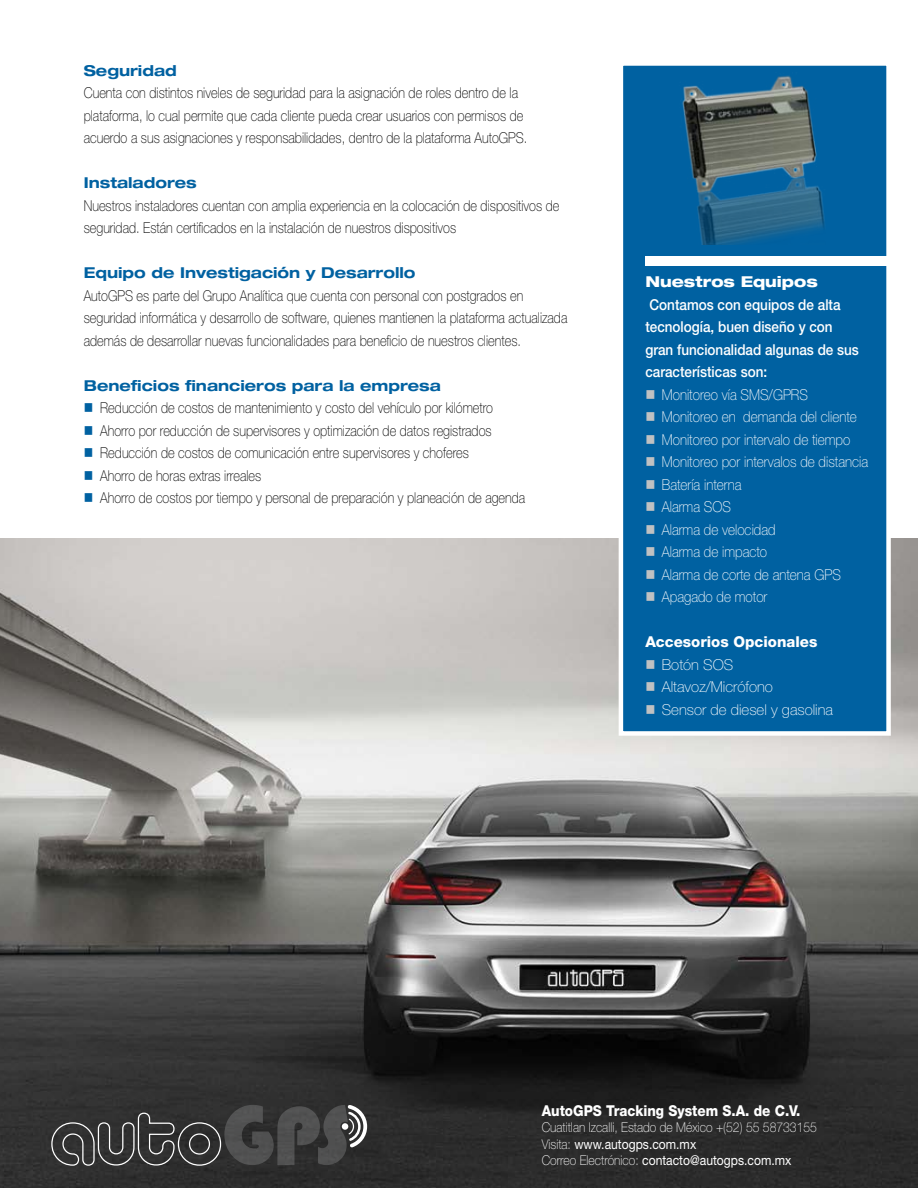
<style>
.page{position:relative;width:918px;height:1188px;background:#fff}
.page>*{position:absolute;margin:0;border:0;box-sizing:border-box;transform-origin:0 0}
.t1{font:100 15px/22.5px "Helvetica Neue LT Std";color:#000;scale:.85 1}
.t2{font:100 15px "Helvetica Neue LT Std";color:#fff;scale:.9 1}
.t3{font:500 15px/22.5px "Helvetica Neue LT Std";color:#fff;scale:.9 1}
.t4{font:700 expanded 15px "Helvetica Neue LT Std";color:#0061a1}
.t5{font:100 15px "Helvetica Neue LT Std";color:#fff}
.t6{font:800 15px "Helvetica Neue LT Std";color:#fff;scale:.9 1}
.t7{font:800 15px "Helvetica Neue LT Std";color:#fff}
.t8{font:800 expanded 15px "Helvetica Neue LT Std";color:#fff}
.t9{font:100 13.5px/16.5px "Helvetica Neue LT Std";color:#fff;scale:.9 1}
.s1{color:#0061a1}
.s2{color:#c0c1c2}
.s3{font-weight:400}
</style>
<div class="page">
<img style="left:0;top:539px;width:918px;height:649px">
<div style="left:619px;top:61px;width:272px;height:675px;background:#0061a1;border:4px solid #fff"></div>
<img style="left:682px;top:75px;width:143px;height:169px">
<div style="left:645px;top:256px;width:244px;height:9px;background:#fff"></div>
<svg style="left:51px;top:1102px;width:314px;height:64px;background:#444445"></svg>
<p class="t4" style="left:84px;top:61px;width:95px">Seguridad</p>
<p class="t1" style="left:84px;top:81px;width:523px">Cuenta con distintos niveles de seguridad para la asignación de roles dentro de la plataforma, lo cual permite que cada cliente pueda crear usuarios con permisos de acuerdo a sus asignaciones y responsabilidades, dentro de la plataforma AutoGPS.</p>
<p class="t4" style="left:84px;top:173px;width:115px">Instaladores</p>
<p class="t1" style="left:84px;top:194px;width:561px">Nuestros instaladores cuentan con amplia experiencia en la colocación de dispositivos de seguridad. Están certificados en la instalación de nuestros dispositivos</p>
<p class="t4" style="left:84px;top:263px;width:333px">Equipo de Investigación y Desarrollo</p>
<p class="t1" style="left:84px;top:284px;width:571px">AutoGPS es parte del Grupo Analítica que cuenta con personal con postgrados en seguridad informática y desarrollo de software, quienes mantienen la plataforma actualizada además de desarrollar nuevas funcionalidades para beneficio de nuestros clientes.</p>
<p class="t4" style="left:84px;top:376px;width:359px">Beneficios financieros para la empresa</p>
<p class="t1" style="left:84px;top:396px;width:483px"><span class="s1">■</span> Reducción de costos de mantenimiento y costo del vehículo por kilómetro</p>
<p class="t1" style="left:84px;top:419px;width:481px"><span class="s1">■</span> Ahorro por reducción de supervisores y optimización de datos registrados</p>
<p class="t1" style="left:84px;top:441px;width:455px"><span class="s1">■</span> Reducción de costos de comunicación entre supervisores y choferes</p>
<p class="t1" style="left:84px;top:464px;width:210px"><span class="s1">■</span> Ahorro de horas extras irreales</p>
<p class="t1" style="left:84px;top:486px;width:521px"><span class="s1">■</span> Ahorro de costos por tiempo y personal de preparación y planeación de agenda</p>
<p class="t8" style="left:645px;top:272px;width:174px">Nuestros Equipos</p>
<p class="t3" style="left:645px;top:293px;width:239px">Contamos con equipos de alta tecnología, buen diseño y con gran funcionalidad algunas de sus características son:</p>
<p class="t2" style="left:645px;top:386px;width:182px"><span class="s2">■</span> Monitoreo vía SMS/GPRS</p>
<p class="t2" style="left:645px;top:408px;width:237px"><span class="s2">■</span> Monitoreo en demanda del cliente</p>
<p class="t2" style="left:645px;top:431px;width:229px"><span class="s2">■</span> Monitoreo por intervalo de tiempo</p>
<p class="t2" style="left:645px;top:453px;width:249px"><span class="s2">■</span> Monitoreo por intervalos de distancia</p>
<p class="t2" style="left:645px;top:476px;width:108px"><span class="s2">■</span> Batería interna</p>
<p class="t2" style="left:645px;top:498px;width:97px"><span class="s2">■</span> Alarma SOS</p>
<p class="t2" style="left:645px;top:521px;width:146px"><span class="s2">■</span> Alarma de velocidad</p>
<p class="t2" style="left:645px;top:543px;width:137px"><span class="s2">■</span> Alarma de impacto</p>
<p class="t2" style="left:645px;top:566px;width:219px"><span class="s2">■</span> Alarma de corte de antena GPS</p>
<p class="t2" style="left:645px;top:588px;width:137px"><span class="s2">■</span> Apagado de motor</p>
<p class="t7" style="left:645px;top:633px;width:173px">Accesorios Opcionales</p>
<p class="t5" style="left:645px;top:656px;width:89px"><span class="s2">■</span> Botón SOS</p>
<p class="t5" style="left:645px;top:678px;width:129px"><span class="s2">■</span> Altavoz/Micrófono</p>
<p class="t5" style="left:645px;top:701px;width:189px"><span class="s2">■</span> Sensor de diesel y gasolina</p>
<p class="t6" style="left:542px;top:1101px;width:289px">AutoGPS Tracking System S.A. de C.V.</p>
<p class="t9" style="left:542px;top:1119px;width:307px">Cuatitlan Izcalli, Estado de México +(52) 55 58733155<br>Visita: <span class="s3">www.autogps.com.mx<br></span>Correo Electrónico: <span class="s3">contacto@autogps.com.mx</span></p>
</div>
